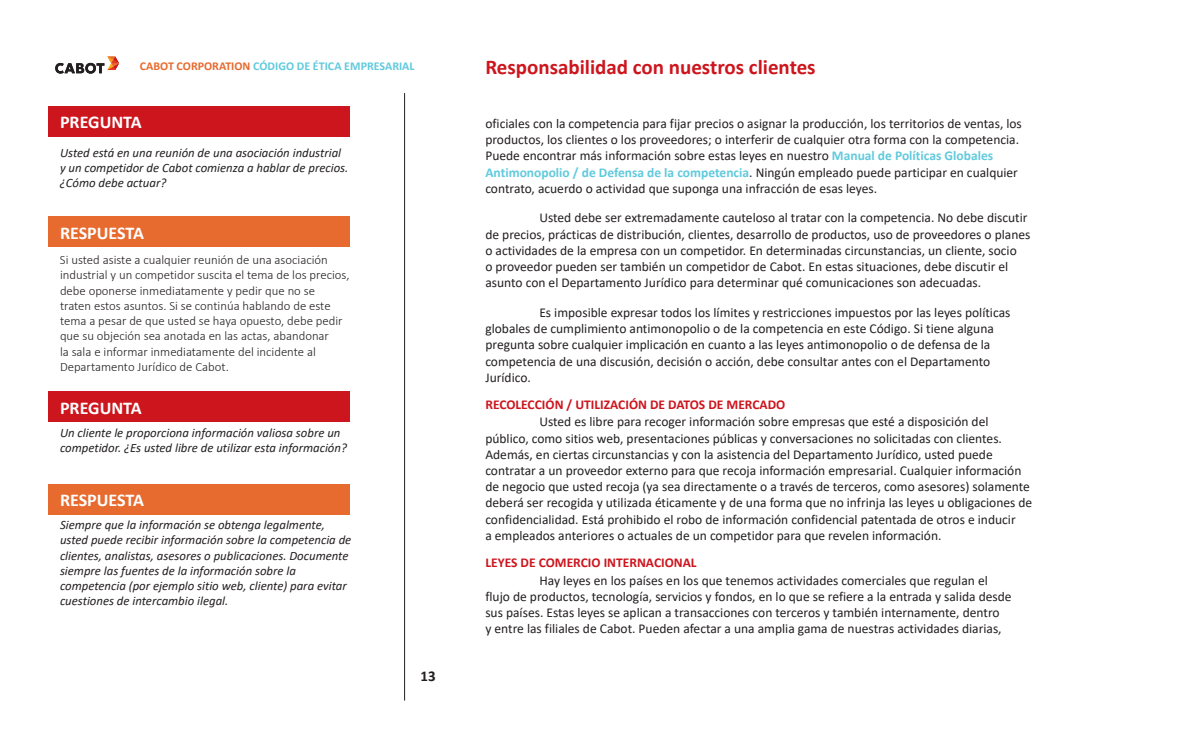
<style>
.page{position:relative;width:1188px;height:756px;background:#fff}
.page>*{position:absolute;margin:0;border:0;box-sizing:border-box;transform-origin:0 0}
.t1{font:700 21px "Calibri";color:#cd151d}
.t2{font:700 18px "Calibri";color:#fff}
.t3{font:700 15px "Calibri";color:#231f20}
.t4{font:13.5px/16.2px "Calibri";color:#231f20}
.t5{font:700 13.5px "Calibri";color:#cd151d}
.t6{font:italic 12.75px/15.3px "Calibri";color:#231f20}
.t7{font:300 12.75px/15.3px "Calibri";color:#231f20}
.t8{font:700 12px "Calibri";color:#61cadd}
.s1{color:#e76a2e}
.s2{font-weight:700;color:#61cadd}
</style>
<div class="page">
<hr style="left:404px;top:93px;width:1px;height:608px;background:#231f20">
<svg style="left:55px;top:56px;width:64px;height:18px"></svg>
<div style="left:48px;top:107px;width:302px;height:30px;background:#cd151d"></div>
<div style="left:48px;top:217px;width:302px;height:30px;background:#e76a2e"></div>
<div style="left:48px;top:392px;width:302px;height:30px;background:#cd151d"></div>
<div style="left:48px;top:484px;width:302px;height:30px;background:#e76a2e"></div>
<p class="t8" style="left:140px;top:57px;width:276px"><span class="s1">CABOT CORPORATION</span> CÓDIGO DE ÉTICA EMPRESARIAL</p>
<h2 class="t2" style="left:60px;top:110px;width:83px">PREGUNTA</h2>
<p class="t6" style="left:60px;top:144px;width:290px">Usted está en una reunión de una asociación industrial y un competidor de Cabot comienza a hablar de precios. ¿Cómo debe actuar?</p>
<h2 class="t2" style="left:60px;top:220px;width:85px">RESPUESTA</h2>
<p class="t7" style="left:60px;top:252px;width:291px">Si usted asiste a cualquier reunión de una asociación industrial y un competidor suscita el tema de los precios, debe oponerse inmediatamente y pedir que no se<br>traten estos asuntos. Si se continúa hablando de este tema a pesar de que usted se haya opuesto, debe pedir que su objeción sea anotada en las actas, abandonar<br>la sala e informar inmediatamente del incidente al Departamento Jurídico de Cabot.</p>
<h2 class="t2" style="left:60px;top:395px;width:83px">PREGUNTA</h2>
<p class="t6" style="left:60px;top:425px;width:288px">Un cliente le proporciona información valiosa sobre un competidor. ¿Es usted libre de utilizar esta información?</p>
<h2 class="t2" style="left:60px;top:487px;width:85px">RESPUESTA</h2>
<p class="t6" style="left:60px;top:517px;width:293px">Siempre que la información se obtenga legalmente, usted puede recibir información sobre la competencia de clientes, analistas, asesores o publicaciones. Documente siempre las fuentes de la información sobre la competencia (por ejemplo sitio web, cliente) para evitar cuestiones de intercambio ilegal.</p>
<p class="t3" style="left:421px;top:665px;width:17px">13</p>
<h1 class="t1" style="left:485px;top:52px;width:332px">Responsabilidad con nuestros clientes</h1>
<p class="t4" style="left:485px;top:115px;width:538px">oficiales con la competencia para fijar precios o asignar la producción, los territorios de ventas, los productos, los clientes o los proveedores; o interferir de cualquier otra forma con la competencia.<br>Puede encontrar más información sobre estas leyes en nuestro <span class="s2">Manual de Políticas Globales Antimonopolio / de Defensa de la competencia</span>. Ningún empleado puede participar en cualquier contrato, acuerdo o actividad que suponga una infracción de esas leyes.</p>
<p class="t4" style="left:485px;top:209px;width:547px;text-indent:54px">Usted debe ser extremadamente cauteloso al tratar con la competencia. No debe discutir de precios, prácticas de distribución, clientes, desarrollo de productos, uso de proveedores o planes o actividades de la empresa con un competidor. En determinadas circunstancias, un cliente, socio<br>o proveedor pueden ser también un competidor de Cabot. En estas situaciones, debe discutir el asunto con el Departamento Jurídico para determinar qué comunicaciones son adecuadas.</p>
<p class="t4" style="left:485px;top:304px;width:527px;text-indent:54px">Es imposible expresar todos los límites y restricciones impuestos por las leyes políticas globales de cumplimiento antimonopolio o de la competencia en este Código. Si tiene alguna pregunta sobre cualquier implicación en cuanto a las leyes antimonopolio o de defensa de la competencia de una discusión, decisión o acción, debe consultar antes con el Departamento Jurídico.</p>
<p class="t5" style="left:485px;top:395px;width:302px">RECOLECCIÓN / UTILIZACIÓN DE DATOS DE MERCADO</p>
<p class="t4" style="left:485px;top:413px;width:548px;text-indent:54px">Usted es libre para recoger información sobre empresas que esté a disposición del público, como sitios web, presentaciones públicas y conversaciones no solicitadas con clientes.<br>Además, en ciertas circunstancias y con la asistencia del Departamento Jurídico, usted puede contratar a un proveedor externo para que recoja información empresarial. Cualquier información de negocio que usted recoja (ya sea directamente o a través de terceros, como asesores) solamente deberá ser recogida y utilizada éticamente y de una forma que no infrinja las leyes u obligaciones de confidencialidad. Está prohibido el robo de información confidencial patentada de otros e inducir<br>a empleados anteriores o actuales de un competidor para que revelen información.</p>
<p class="t5" style="left:485px;top:553px;width:213px">LEYES DE COMERCIO INTERNACIONAL</p>
<p class="t4" style="left:485px;top:572px;width:528px;text-indent:54px">Hay leyes en los países en los que tenemos actividades comerciales que regulan el flujo de productos, tecnología, servicios y fondos, en lo que se refiere a la entrada y salida desde sus países. Estas leyes se aplican a transacciones con terceros y también internamente, dentro<br>y entre las filiales de Cabot. Pueden afectar a una amplia gama de nuestras actividades diarias,</p>
</div>
